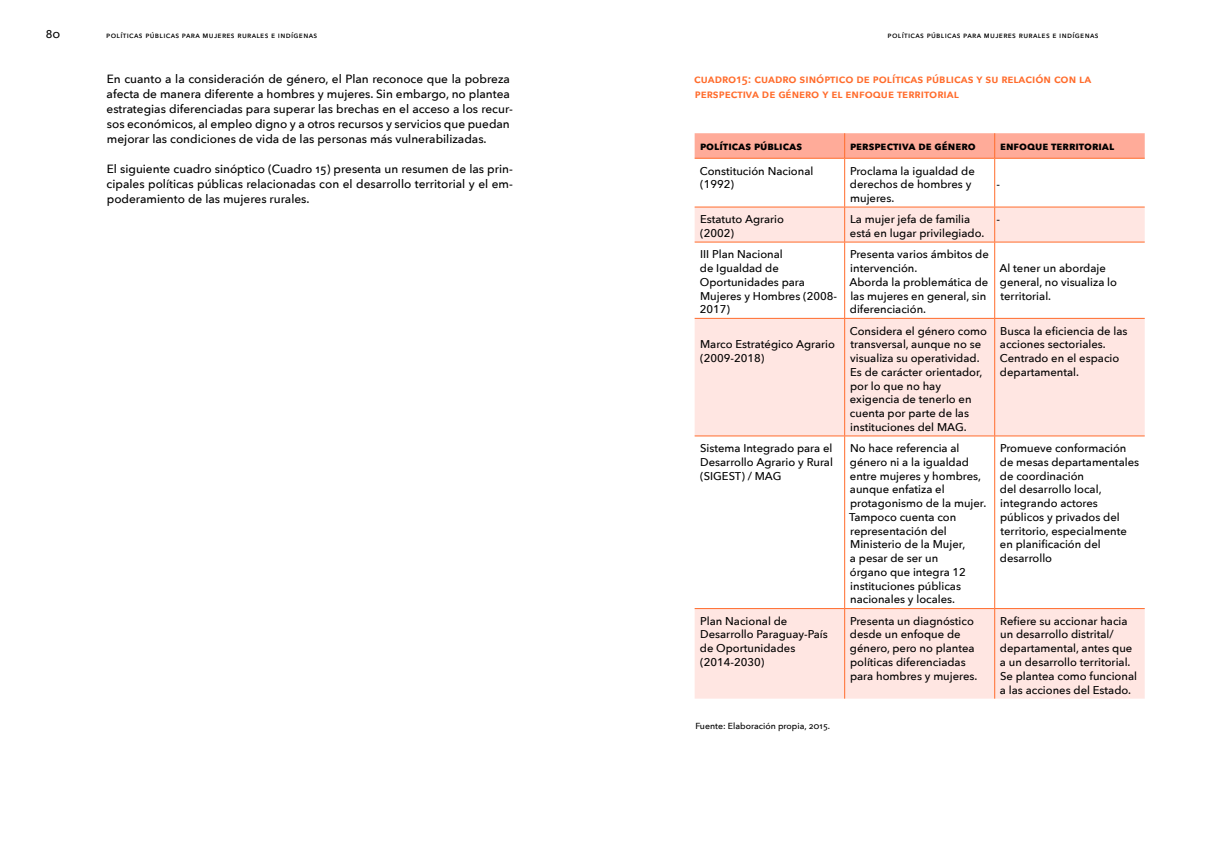
<style>
.page{position:relative;width:1205px;height:851px;background:#fff}
.page>*{position:absolute;margin:0;border:0;box-sizing:border-box;transform-origin:0 0}
.t1{font:500 11.88px/15px "Avenir Next";color:#000}
.t2{font:600 11.88px/15px "Avenir Next";letter-spacing:.07em;color:#ff6c2c}
.t3{font:500 11.25px/13.8px "Avenir Next";color:#000}
.t4{font:700 11.25px "Avenir Next";letter-spacing:.075em;color:#000}
.t5{font:700 11.25px "Avenir Next";letter-spacing:.095em;color:#000}
.t6{font:500 8.75px "Avenir Next";color:#000}
.t7{font:500 8.12px "Avenir Next";letter-spacing:.045em;color:#000}
</style>
<div class="page">
<svg style="left:694px;top:208px;width:450px;height:490px"></svg>
<svg style="left:694px;top:133px;width:450px;height:25px;background:#ffaa98"></svg>
<hr style="left:694px;top:158px;width:150px;height:1px;background:#ff6c2c">
<hr style="left:844px;top:158px;width:150px;height:1px;background:#ff6c2c">
<hr style="left:844px;top:158px;width:1px;height:49px;background:#ff6c2c">
<hr style="left:994px;top:158px;width:150px;height:1px;background:#ff6c2c">
<hr style="left:994px;top:158px;width:1px;height:49px;background:#ff6c2c">
<hr style="left:694px;top:207px;width:150px;height:1px;background:#ff6c2c">
<hr style="left:844px;top:207px;width:150px;height:1px;background:#ff6c2c">
<hr style="left:844px;top:207px;width:1px;height:35px;background:#ff6c2c">
<hr style="left:994px;top:207px;width:150px;height:1px;background:#ff6c2c">
<hr style="left:994px;top:207px;width:1px;height:35px;background:#ff6c2c">
<hr style="left:694px;top:242px;width:150px;height:1px;background:#ff6c2c">
<hr style="left:844px;top:242px;width:150px;height:1px;background:#ff6c2c">
<hr style="left:844px;top:242px;width:1px;height:76px;background:#ff6c2c">
<hr style="left:994px;top:242px;width:150px;height:1px;background:#ff6c2c">
<hr style="left:994px;top:242px;width:1px;height:76px;background:#ff6c2c">
<hr style="left:694px;top:318px;width:150px;height:1px;background:#ff6c2c">
<hr style="left:844px;top:318px;width:150px;height:1px;background:#ff6c2c">
<hr style="left:844px;top:318px;width:1px;height:117px;background:#ff6c2c">
<hr style="left:994px;top:318px;width:150px;height:1px;background:#ff6c2c">
<hr style="left:994px;top:318px;width:1px;height:117px;background:#ff6c2c">
<hr style="left:694px;top:435px;width:150px;height:1px;background:#ff6c2c">
<hr style="left:844px;top:435px;width:150px;height:1px;background:#ff6c2c">
<hr style="left:844px;top:436px;width:1px;height:172px;background:#ff6c2c">
<hr style="left:994px;top:435px;width:150px;height:1px;background:#ff6c2c">
<hr style="left:994px;top:436px;width:1px;height:172px;background:#ff6c2c">
<hr style="left:694px;top:608px;width:150px;height:1px;background:#ff6c2c">
<hr style="left:844px;top:608px;width:150px;height:1px;background:#ff6c2c">
<hr style="left:844px;top:608px;width:1px;height:90px;background:#ff6c2c">
<hr style="left:994px;top:608px;width:150px;height:1px;background:#ff6c2c">
<hr style="left:994px;top:608px;width:1px;height:90px;background:#ff6c2c">
<p class="t3" style="left:46px;top:27px;width:16px">80</p>
<p class="t7" style="left:106px;top:28px;width:212px">Políticas públicas para m uje res rurales e indígenas</p>
<p class="t7" style="left:887px;top:28px;width:212px">Políticas públicas para m uje res rurales e indígenas</p>
<p class="t1" style="left:107px;top:71px;width:408px">En cuanto a la consideración de género, el Plan reconoce que la pobreza afecta de manera diferente a hombres y mujeres. Sin embargo, no plantea estrategias diferenciadas para superar las brechas en el acceso a los recur&shy;sos económicos, al empleo digno y a otros recursos y servicios que puedan mejorar las condiciones de vida de las personas más vulnerabilizadas.</p>
<p class="t1" style="left:107px;top:161px;width:408px;text-align:justify">El siguiente cuadro sinóptico (Cuadro 15) presenta un resumen de las prin&shy;cipales políticas públicas relacionadas con el desarrollo territorial y el em&shy;poderamiento de las mujeres rurales.</p>
<p class="t2" style="left:695px;top:71px;width:398px;text-indent:88px">ro si nóptico de políticas públicas y su relación con la perspectiva de género y el enfoque territorial</p>
<p class="t2" style="left:694px;top:71px;width:8px">Cuad</p>
<p class="t2" style="left:722px;top:71px;width:41px">ro15: Cuad</p>
<p class="t4" style="left:700px;top:136px;width:104px">Políticas Públicas</p>
<p class="t4" style="left:850px;top:136px;width:127px">Perspectiva de género</p>
<p class="t5" style="left:1000px;top:136px;width:116px">Enfoque Territorial</p>
<p class="t3" style="left:700px;top:163px;width:115px">Constitución Nacional (1992)</p>
<p class="t3" style="left:850px;top:163px;width:126px">Proclama la igualdad de derechos de hombres y mujeres.</p>
<p class="t3" style="left:996px;top:177px;width:5px">-</p>
<p class="t3" style="left:700px;top:212px;width:85px">Estatuto Agrario (2002)</p>
<p class="t3" style="left:850px;top:212px;width:136px">La mujer jefa de familia está en lugar privilegiado.</p>
<p class="t3" style="left:996px;top:212px;width:5px">-</p>
<p class="t3" style="left:700px;top:247px;width:139px">III Plan Nacional<br>de Igualdad de<br>Oportunidades para<br>Mujeres y Hombres (2008-<br>2017)</p>
<p class="t3" style="left:849px;top:247px;width:141px">Presenta varios ámbitos de intervención.<br>Aborda la problemática de las mujeres en general, sin diferenciación.</p>
<p class="t3" style="left:999px;top:261px;width:119px">Al tener un abordaje general, no visualiza lo territorial.</p>
<p class="t3" style="left:700px;top:337px;width:136px">Marco Estratégico Agrario (2009-2018)</p>
<p class="t3" style="left:850px;top:323px;width:139px">Considera el género como transversal, aunque no se visualiza su operatividad.<br>Es de carácter orientador, por lo que no hay exigencia de tenerlo en cuenta por parte de las instituciones del MAG.</p>
<p class="t3" style="left:1000px;top:323px;width:129px">Busca la eficiencia de las acciones sectoriales.<br>Centrado en el espacio departamental.</p>
<p class="t3" style="left:700px;top:441px;width:134px;text-align:justify">Sistema Integrado para el Desarrollo Agrario y Rural (SIGEST) / MAG</p>
<p class="t3" style="left:849px;top:441px;width:139px">No hace referencia al género ni a la igualdad entre mujeres y hombres, aunque enfatiza el protagonismo de la mujer.<br>Tampoco cuenta con representación del<br>Ministerio de la Mujer,<br>a pesar de ser un<br>órgano que integra 12 instituciones públicas nacionales y locales.</p>
<p class="t3" style="left:1000px;top:441px;width:141px">Promueve conformación de mesas departamentales de coordinación<br>del desarrollo local, integrando actores públicos y privados del territorio, especialmente en planificación del desarrollo</p>
<p class="t3" style="left:700px;top:613px;width:129px">Plan Nacional de<br>Desarrollo Paraguay-País de Oportunidades (2014-2030)</p>
<p class="t3" style="left:850px;top:613px;width:129px">Presenta un diagnóstico desde un enfoque de género, pero no plantea políticas diferenciadas para hombres y mujeres.</p>
<p class="t3" style="left:1000px;top:613px;width:139px">Refiere su accionar hacia un desarrollo distrital/ departamental, antes que a un desarrollo territorial.<br>Se plantea como funcional a las acciones del Estado.</p>
<p class="t6" style="left:695px;top:718px;width:136px">Fuente: Elaboración propia, 2015.</p>
</div>
